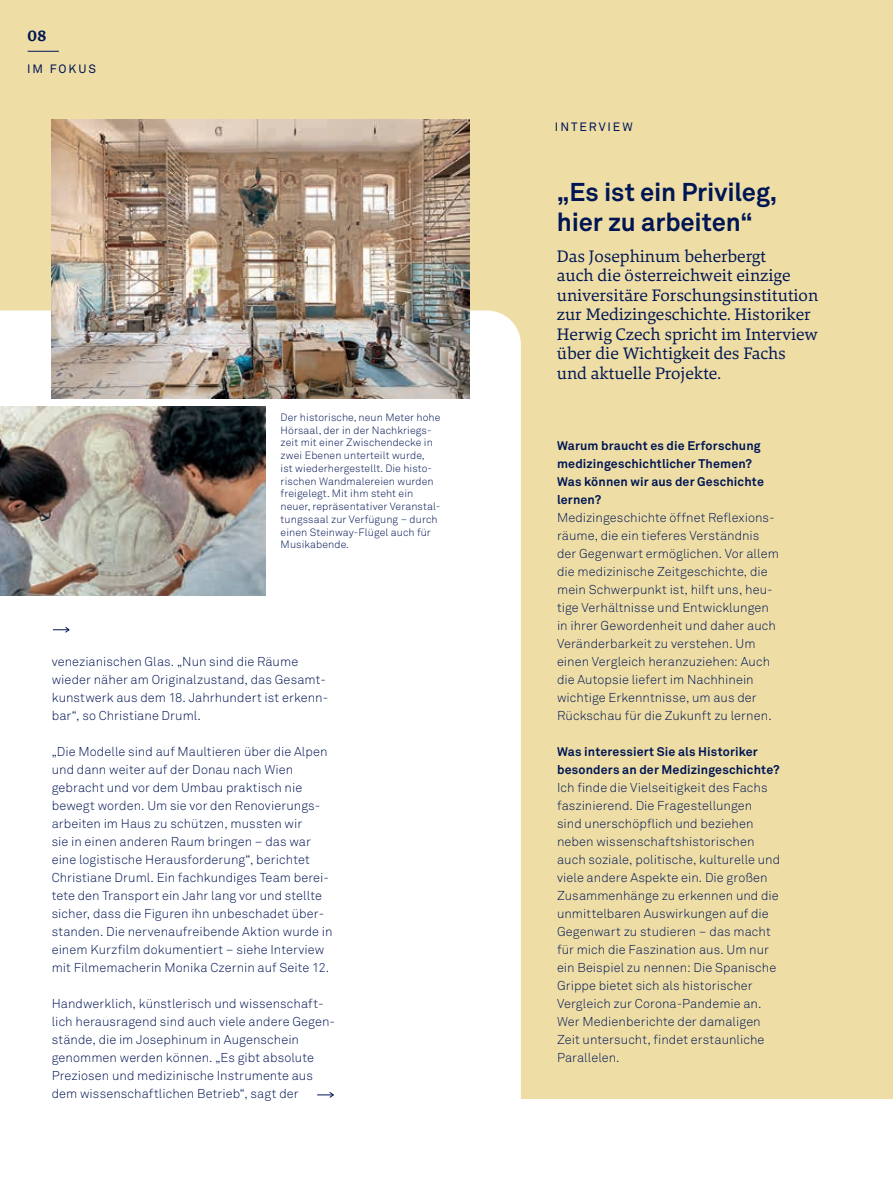
<style>
.page{position:relative;width:893px;height:1191px;background:#fff}
.page>*{position:absolute;margin:0;border:0;box-sizing:border-box;transform-origin:0 0}
.t1{font:700 25.5px/30px "Akkurat Pro";letter-spacing:-.005em;color:#001554}
.t2{font:17.25px/19.5px "Danton";color:#001554}
.t3{font:700 16.5px "Danton";color:#001554}
.t4{font:300 12.75px/18px "Akkurat Pro";letter-spacing:.005em;color:#001554}
.t5{font:700 12.45px/18px "Akkurat Pro";letter-spacing:.01em;color:#001554}
.t6{font:12px "Akkurat Pro";letter-spacing:.16em;color:#001554}
.t7{font:300 10.5px/12.8px "Akkurat Pro";letter-spacing:.01em;color:#001554}
</style>
<div class="page">
<div style="left:0;top:0;width:893px;height:1099px;background:#eedea6"></div>
<svg style="left:0;top:310px;width:521px;height:789px"></svg>
<img style="left:51px;top:119px;width:419px;height:279px">
<img style="left:0;top:407px;width:266px;height:189px">
<hr style="left:28px;top:51px;width:31px;height:1px;background:#001554">
<svg style="left:53px;top:626px;width:17px;height:7px"></svg>
<svg style="left:317px;top:1091px;width:17px;height:7px"></svg>
<p class="t3" style="left:28px;top:25px;width:21px">08</p>
<p class="t6" style="left:27px;top:62px;width:70px">IM FOKUS</p>
<p class="t7" style="left:281px;top:411px;width:161px">Der historische, neun Meter hohe<br>Hörsaal, der in der Nachkriegs&shy;zeit mit einer Zwischendecke in zwei Ebenen unterteilt wurde,<br>ist wiederhergestellt. Die histo&shy;rischen Wandmalereien wurden freigelegt. Mit ihm steht ein neuer, repräsentativer Veranstal&shy;tungssaal zur Verfügung – durch einen Steinway-Flügel auch für<br>Musikabende.</p>
<p class="t4" style="left:52px;top:653px;width:278px">venezianischen Glas. „Nun sind die Räume wieder näher am Originalzustand, das Gesamt&shy;kunstwerk aus dem 18. Jahrhundert ist erkenn&shy;bar“, so Christiane Druml.</p>
<p class="t4" style="left:52px;top:743px;width:282px">„Die Modelle sind auf Maultieren über die Alpen und dann weiter auf der Donau nach Wien gebracht und vor dem Umbau praktisch nie bewegt worden. Um sie vor den Renovierungs&shy;arbeiten im Haus zu schützen, mussten wir<br>sie in einen anderen Raum bringen – das war eine logistische Herausforderung“, berichtet Christiane Druml. Ein fachkundiges Team berei&shy;tete den Transport ein Jahr lang vor und stellte sicher, dass die Figuren ihn unbeschadet über&shy;standen. Die nervenaufreibende Aktion wurde in einem Kurzfilm dokumentiert – siehe Interview mit Filmemacherin Monika Czernin auf Seite 12.</p>
<p class="t4" style="left:52px;top:995px;width:285px">Handwerklich, künstlerisch und wissenschaft&shy;lich herausragend sind auch viele andere Gegen&shy;stände, die im Josephinum in Augenschein genommen werden können. „Es gibt absolute Preziosen und medizinische Instrumente aus dem wissenschaftlichen Betrieb“, sagt der</p>
<p class="t6" style="left:555px;top:119px;width:79px">INTERVIEW</p>
<h1 class="t1" style="left:557px;top:176px;width:222px">„Es ist ein Privileg, hier zu arbeiten“</h1>
<h2 class="t2" style="left:557px;top:246px;width:263px">Das Josephinum beherbergt<br>auch die österreichweit einzige universitäre Forschungsinstitution zur Medizingeschichte. Historiker<br>Herwig Czech spricht im Interview über die Wichtigkeit des Fachs und aktuelle Projekte.</h2>
<p class="t5" style="left:557px;top:436px;width:208px">Warum braucht es die Erforschung medizingeschichtlicher Themen?<br>Was können wir aus der Geschichte lernen?</p>
<p class="t4" style="left:557px;top:509px;width:223px">Medizingeschichte öffnet Reflexions&shy;räume, die ein tieferes Verständnis der Gegenwart ermöglichen. Vor allem die medizinische Zeitgeschichte, die mein Schwerpunkt ist, hilft uns, heu&shy;tige Verhältnisse und Entwicklungen in ihrer Gewordenheit und daher auch Veränderbarkeit zu verstehen. Um einen Vergleich heranzuziehen: Auch die Autopsie liefert im Nachhinein wichtige Erkenntnisse, um aus der Rückschau für die Zukunft zu lernen.</p>
<p class="t5" style="left:557px;top:742px;width:224px">Was interessiert Sie als Historiker besonders an der Medizingeschichte?</p>
<p class="t4" style="left:557px;top:779px;width:225px">Ich finde die Vielseitigkeit des Fachs faszinierend. Die Fragestellungen sind unerschöpflich und beziehen neben wissenschaftshistorischen auch soziale, politische, kulturelle und viele andere Aspekte ein. Die großen Zusammenhänge zu erkennen und die unmittelbaren Auswirkungen auf die Gegenwart zu studieren – das macht für mich die Faszination aus. Um nur ein Beispiel zu nennen: Die Spanische Grippe bietet sich als historischer Vergleich zur Corona-Pandemie an.<br>Wer Medienberichte der damaligen Zeit untersucht, findet erstaunliche Parallelen.</p>
</div>
